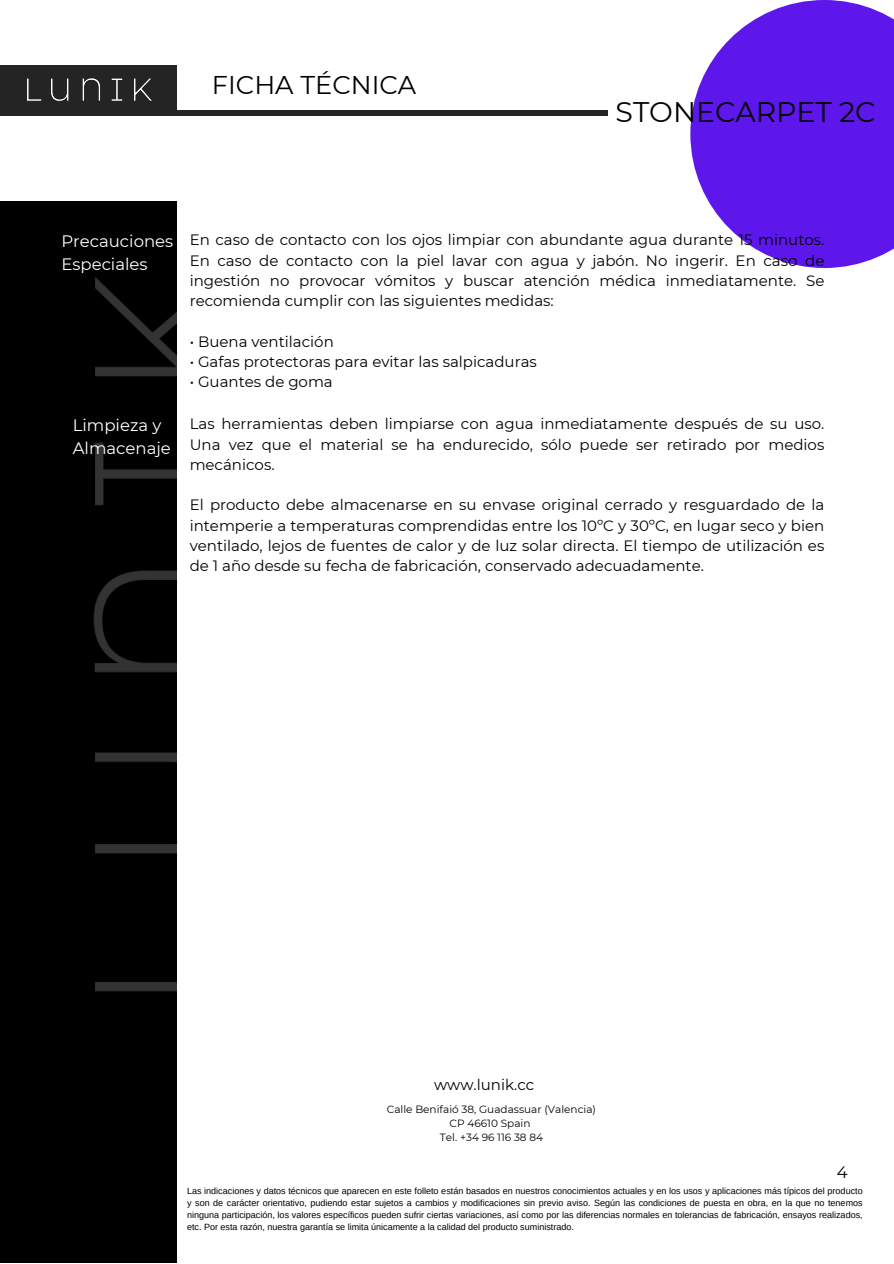
<style>
.page{position:relative;width:894px;height:1264px;background:#fff}
.page>*{position:absolute;margin:0;border:0;box-sizing:border-box;transform-origin:0 0}
.t1{font:28.35px "Montserrat";color:#000}
.t2{font:25.65px "Montserrat";color:#000}
.t3{font:16.5px/22.5px "Montserrat";color:#fff}
.t4{font:16.5px "Montserrat";color:#000}
.t5{font:15px/20.2px "Montserrat";color:#000;text-align:justify}
.t6{font:10.5px/14px "Montserrat";color:#000;text-align:center}
.t7{font:9px/12px "Arimo";color:#000;text-align:justify}
</style>
<div class="page">
<div style="left:0;top:201px;width:177px;height:1061px;background:#000"></div>
<div style="left:0;top:110px;width:607px;height:5px;background:#242424"></div>
<div style="left:0;top:66px;width:177px;height:47px;background:#242424"></div>
<img style="left:10px;top:65px;width:159px;height:51px">
<img style="left:93px;top:277px;width:84px;height:715px">
<svg style="left:690px;top:0;width:203px;height:268px;fill:#5e17eb"></svg>
<h1 class="t2" style="left:212px;top:69px;width:206px">FICHA TÉCNICA</h1>
<h2 class="t1" style="left:615px;top:94px;width:261px">STONECARPET 2C</h2>
<h2 class="t3" style="left:61px;top:230px;width:113px">Precauciones<br>Especiales</h2>
<h2 class="t3" style="left:73px;top:414px;width:100px">Limpieza y<br>Almacenaje</h2>
<h2 class="t5" style="left:190px;top:230px;width:636px">En caso de contacto con los ojos limpiar con abundante agua durante 15 minutos.<br>En caso de contacto con la piel lavar con agua y jabón. No ingerir. En caso de ingestión no provocar vómitos y buscar atención médica inmediatamente. Se recomienda cumplir con las siguientes medidas:</h2>
<h2 class="t5" style="left:190px;top:331px;width:146px">• Buena ventilación</h2>
<h2 class="t5" style="left:190px;top:351px;width:348px">• Gafas protectoras para evitar las salpicaduras</h2>
<h2 class="t5" style="left:190px;top:371px;width:145px">• Guantes de goma</h2>
<p class="t5" style="left:190px;top:414px;width:636px">Las herramientas deben limpiarse con agua inmediatamente después de su uso.<br>Una vez que el material se ha endurecido, sólo puede ser retirado por medios mecánicos.</p>
<h2 class="t5" style="left:190px;top:495px;width:636px">El producto debe almacenarse en su envase original cerrado y resguardado de la intemperie a temperaturas comprendidas entre los 10ºC y 30ºC, en lugar seco y bien ventilado, lejos de fuentes de calor y de luz solar directa. El tiempo de utilización es de 1 año desde su fecha de fabricación, conservado adecuadamente.</h2>
<p class="t5" style="left:434px;top:1074px;width:102px">www.lunik.cc</p>
<p class="t6" style="left:387px;top:1102px;width:211px">Calle Benifaió 38, Guadassuar (Valencia)<br>CP 46610 Spain<br>Tel. +34 96 116 38 84</p>
<h1 class="t4" style="left:836px;top:1161px;width:12px">4</h1>
<h2 class="t7" style="left:187px;top:1185px;width:677px">Las indicaciones y datos técnicos que aparecen en este folleto están basados en nuestros conocimientos actuales y en los usos y aplicaciones más típicos del producto y son de carácter orientativo, pudiendo estar sujetos a cambios y modificaciones sin previo aviso. Según las condiciones de puesta en obra, en la que no tenemos ninguna participación, los valores específicos pueden sufrir ciertas variaciones, así como por las diferencias normales en tolerancias de fabricación, ensayos realizados, etc. Por esta razón, nuestra garantía se limita únicamente a la calidad del producto suministrado.</h2>
</div>
